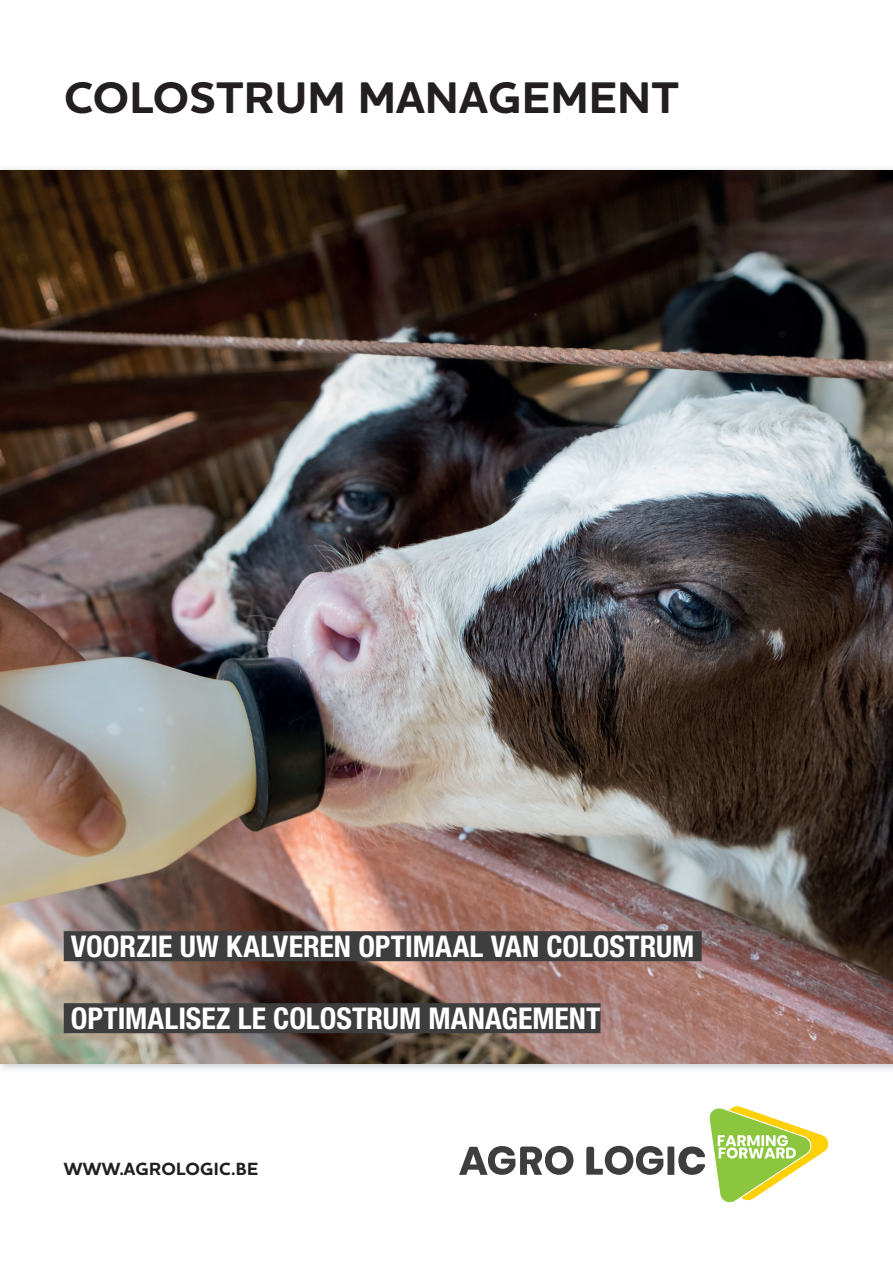
<style>
.page{position:relative;width:893px;height:1263px;background:#fff}
.page>*{position:absolute;margin:0;border:0;box-sizing:border-box;transform-origin:0 0}
.t1{font:700 45px "Houschka Pro";letter-spacing:.015em;color:#231f20}
.t2{font:700 condensed 30px "Helvetica Neue";color:#fff}
.t3{font:700 18px "Houschka Pro";letter-spacing:.015em;color:#231f20}
</style>
<div class="page">
<img style="left:0;top:170px;width:893px;height:893px">
<div style="left:64px;top:931px;width:638px;height:30px;background:#3e3e3f"></div>
<div style="left:64px;top:1003px;width:536px;height:30px;background:#3e3e3f"></div>
<svg style="left:459px;top:1146px;width:114px;height:29px"></svg>
<svg style="left:586px;top:1105px;width:243px;height:98px"></svg>
<h1 class="t1" style="left:64px;top:69px;width:616px">COLOSTRUM MANAGEMENT</h1>
<p class="t2" style="left:71px;top:928px;width:625px">VOORZIE UW KALVEREN OPTIMAAL VAN COLOSTRUM</p>
<p class="t2" style="left:71px;top:1000px;width:531px">OPTIMALISEZ LE COLOSTRUM MANAGEMENT</p>
<p class="t3" style="left:64px;top:1157px;width:196px">WWW.AGROLOGIC.BE</p>
</div>
